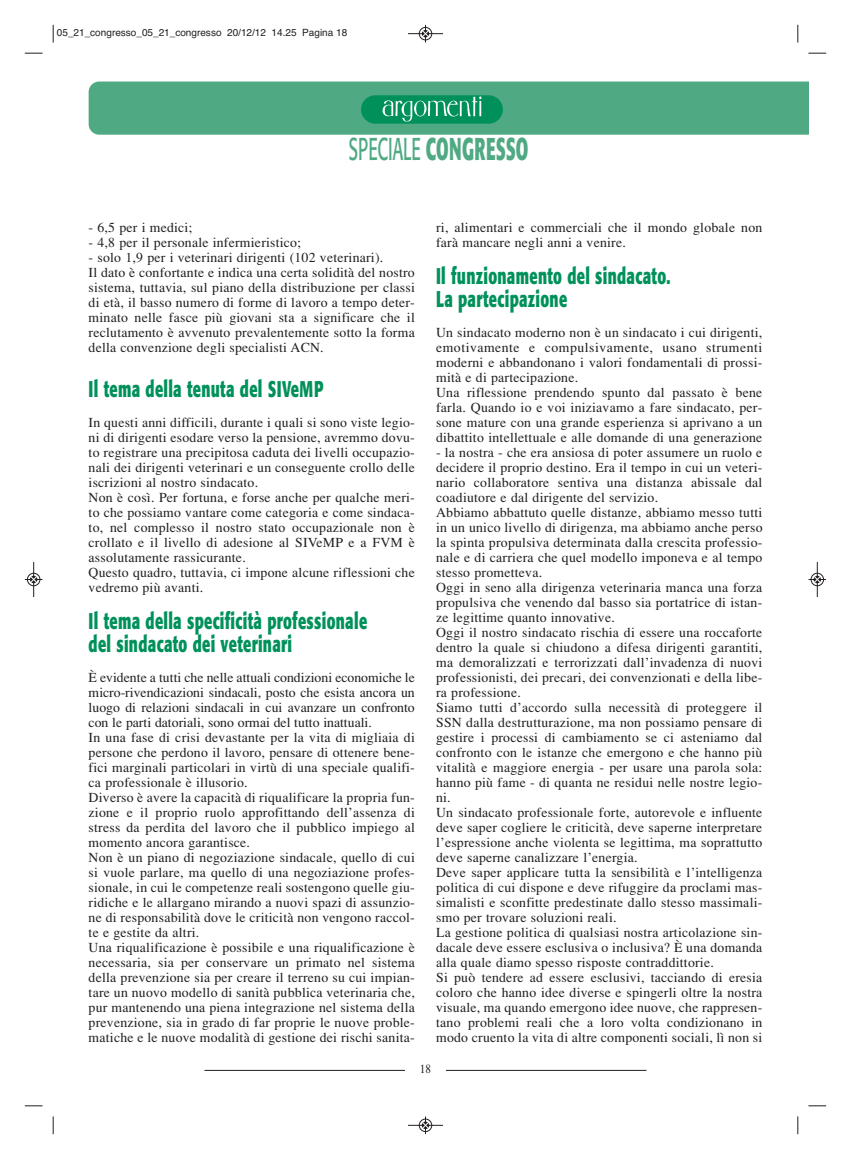
<style>
.page{position:relative;width:851px;height:1159px;background:#fff}
.page>*{position:absolute;margin:0;border:0;box-sizing:border-box;transform-origin:0 0}
.t1{font:700 31.25px "Formata";letter-spacing:.01em;color:#4fa982;scale:.55 1}
.t2{font:700 22.5px/22.5px "Formata";letter-spacing:.02em;color:#00915b;scale:.65 1}
.t3{font:13.75px/15px "Times";letter-spacing:.015em;color:#231f20}
.t4{font:12.5px "Times";color:#231f20;scale:.9 1}
.t5{font:10px "Helvetica";color:#231f20}
.s1{font-weight:400}
</style>
<div class="page">
<hr style="left:204px;top:1070px;width:442px;height:1px;background:#231f20">
<div style="left:405px;top:1063px;width:40px;height:14px;background:#fff"></div>
<div style="left:89px;top:81px;width:719px;height:54px;background:#4fa982"></div>
<div style="left:361px;top:95px;width:142px;height:29px;background:#00915b;border-radius:14px"></div>
<img style="left:382px;top:97px;width:99px;height:25px">
<svg style="left:53px;top:25px;width:1px;height:18px"></svg>
<svg style="left:25px;top:53px;width:18px;height:1px"></svg>
<svg style="left:797px;top:25px;width:1px;height:18px"></svg>
<svg style="left:808px;top:53px;width:18px;height:1px"></svg>
<svg style="left:53px;top:1116px;width:1px;height:18px"></svg>
<svg style="left:25px;top:1105px;width:18px;height:1px"></svg>
<svg style="left:797px;top:1116px;width:1px;height:18px"></svg>
<svg style="left:808px;top:1105px;width:18px;height:1px"></svg>
<hr style="left:408px;top:33px;width:35px;height:1px;background:#231f20">
<div style="left:419px;top:27px;width:13px;height:13px;border:1px solid #231f20;border-radius:50%"></div>
<svg style="left:422px;top:25px;width:6px;height:17px"></svg>
<div style="left:419px;top:1118px;width:13px;height:14px;border:1px solid #fff;border-radius:50%"></div>
<hr style="left:408px;top:1125px;width:35px;height:1px;background:#231f20">
<div style="left:419px;top:1119px;width:13px;height:12px;border:1px solid #231f20;border-radius:50%"></div>
<svg style="left:422px;top:1116px;width:6px;height:18px"></svg>
<hr style="left:33px;top:562px;width:1px;height:35px;background:#231f20">
<div style="left:27px;top:573px;width:13px;height:13px;border:1px solid #231f20;border-radius:50%"></div>
<svg style="left:25px;top:576px;width:17px;height:7px"></svg>
<hr style="left:817px;top:562px;width:1px;height:35px;background:#231f20">
<div style="left:810px;top:573px;width:13px;height:13px;border:1px solid #231f20;border-radius:50%"></div>
<svg style="left:808px;top:576px;width:17px;height:7px"></svg>
<p class="t5" style="left:57px;top:29px;width:292px">05_21_congresso_05_21_congresso 20/12/12 14.25 Pagina 18</p>
<h1 class="t1" style="left:349px;top:135px;width:328px"><span class="s1">SPECIALE</span> CONGRESSO</h1>
<p class="t3" style="left:89px;top:221px;width:105px">- 6,5 per i medici;</p>
<p class="t3" style="left:89px;top:236px;width:214px">- 4,8 per il personale infermieristico;</p>
<p class="t3" style="left:89px;top:251px;width:328px">- solo 1,9 per i veterinari dirigenti (102 veterinari).<br>Il dato è confortante e indica una certa solidità del nostro sistema, tuttavia, sul piano della distribuzione per classi di età, il basso numero di forme di lavoro a tempo deter&shy;minato nelle fasce più giovani sta a significare che il reclutamento è avvenuto prevalentemente sotto la forma della convenzione degli specialisti ACN.</p>
<h2 class="t2" style="left:89px;top:379px;width:363px">Il tema della tenuta del SIVeMP</h2>
<p class="t3" style="left:89px;top:416px;width:328px">In questi anni difficili, durante i quali si sono viste legio&shy;ni di dirigenti esodare verso la pensione, avremmo dovu&shy;to registrare una precipitosa caduta dei livelli occupazio&shy;nali dei dirigenti veterinari e un conseguente crollo delle iscrizioni al nostro sindacato.<br>Non è così. Per fortuna, e forse anche per qualche meri&shy;to che possiamo vantare come categoria e come sindaca&shy;to, nel complesso il nostro stato occupazionale non è crollato e il livello di adesione al SIVeMP e a FVM è assolutamente rassicurante.<br>Questo quadro, tuttavia, ci impone alcune riflessioni che vedremo più avanti.</p>
<h2 class="t2" style="left:89px;top:612px;width:430px">Il tema della specificità professionale del sindacato dei veterinari</h2>
<p class="t3" style="left:89px;top:671px;width:328px">È evidente a tutti che nelle attuali condizioni economiche le micro-rivendicazioni sindacali, posto che esista ancora un luogo di relazioni sindacali in cui avanzare un confronto con le parti datoriali, sono ormai del tutto inattuali.<br>In una fase di crisi devastante per la vita di migliaia di persone che perdono il lavoro, pensare di ottenere bene&shy;fici marginali particolari in virtù di una speciale qualifi&shy;ca professionale è illusorio.<br>Diverso è avere la capacità di riqualificare la propria fun&shy;zione e il proprio ruolo approfittando dell’assenza di stress da perdita del lavoro che il pubblico impiego al momento ancora garantisce.<br>Non è un piano di negoziazione sindacale, quello di cui si vuole parlare, ma quello di una negoziazione profes&shy;sionale, in cui le competenze reali sostengono quelle giu&shy;ridiche e le allargano mirando a nuovi spazi di assunzio&shy;ne di responsabilità dove le criticità non vengono raccol&shy;te e gestite da altri.<br>Una riqualificazione è possibile e una riqualificazione è necessaria, sia per conservare un primato nel sistema della prevenzione sia per creare il terreno su cui impian&shy;tare un nuovo modello di sanità pubblica veterinaria che, pur mantenendo una piena integrazione nel sistema della prevenzione, sia in grado di far proprie le nuove proble&shy;matiche e le nuove modalità di gestione dei rischi sanita-</p>
<p class="t3" style="left:436px;top:221px;width:327px">ri, alimentari e commerciali che il mondo globale non farà mancare negli anni a venire.</p>
<h2 class="t2" style="left:436px;top:267px;width:362px">Il funzionamento del sindacato.<br>La partecipazione</h2>
<p class="t3" style="left:436px;top:326px;width:327px">Un sindacato moderno non è un sindacato i cui dirigenti, emotivamente e compulsivamente, usano strumenti moderni e abbandonano i valori fondamentali di prossi&shy;mità e di partecipazione.<br>Una riflessione prendendo spunto dal passato è bene farla. Quando io e voi iniziavamo a fare sindacato, per&shy;sone mature con una grande esperienza si aprivano a un dibattito intellettuale e alle domande di una generazione</p>
<p class="t3" style="left:436px;top:446px;width:328px">- la nostra - che era ansiosa di poter assumere un ruolo e decidere il proprio destino. Era il tempo in cui un veteri&shy;nario collaboratore sentiva una distanza abissale dal coadiutore e dal dirigente del servizio.<br>Abbiamo abbattuto quelle distanze, abbiamo messo tutti in un unico livello di dirigenza, ma abbiamo anche perso la spinta propulsiva determinata dalla crescita professio&shy;nale e di carriera che quel modello imponeva e al tempo stesso prometteva.<br>Oggi in seno alla dirigenza veterinaria manca una forza propulsiva che venendo dal basso sia portatrice di istan&shy;ze legittime quanto innovative.<br>Oggi il nostro sindacato rischia di essere una roccaforte dentro la quale si chiudono a difesa dirigenti garantiti, ma demoralizzati e terrorizzati dall’invadenza di nuovi professionisti, dei precari, dei convenzionati e della libe&shy;ra professione.<br>Siamo tutti d’accordo sulla necessità di proteggere il SSN dalla destrutturazione, ma non possiamo pensare di gestire i processi di cambiamento se ci asteniamo dal confronto con le istanze che emergono e che hanno più vitalità e maggiore energia - per usare una parola sola: hanno più fame - di quanta ne residui nelle nostre legio&shy;ni.<br>Un sindacato professionale forte, autorevole e influente deve saper cogliere le criticità, deve saperne interpretare l’espressione anche violenta se legittima, ma soprattutto deve saperne canalizzare l’energia.<br>Deve saper applicare tutta la sensibilità e l’intelligenza politica di cui dispone e deve rifuggire da proclami mas&shy;simalisti e sconfitte predestinate dallo stesso massimali&shy;smo per trovare soluzioni reali.<br>La gestione politica di qualsiasi nostra articolazione sin&shy;dacale deve essere esclusiva o inclusiva? È una domanda alla quale diamo spesso risposte contraddittorie.<br>Si può tendere ad essere esclusivi, tacciando di eresia coloro che hanno idee diverse e spingerli oltre la nostra visuale, ma quando emergono idee nuove, che rappresen&shy;tano problemi reali che a loro volta condizionano in modo cruento la vita di altre componenti sociali, lì non si</p>
<p class="t4" style="left:420px;top:1064px;width:14px">18</p>
</div>
